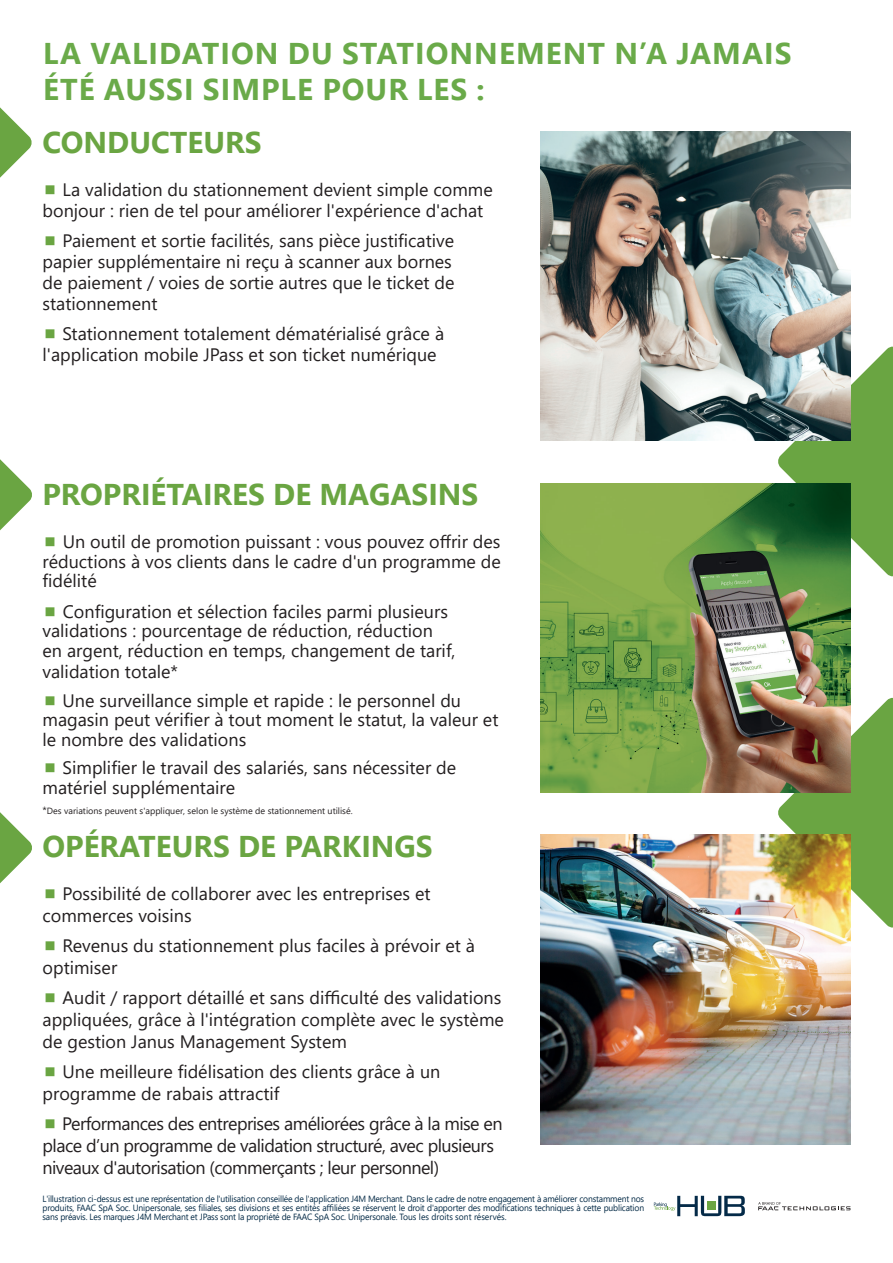
<style>
.page{position:relative;width:893px;height:1263px;background:#fff}
.page>*{position:absolute;margin:0;border:0;box-sizing:border-box;transform-origin:0 0}
.t1{font:700 30px/36px "Segoe UI";letter-spacing:.035em;color:#6aaa49}
.t2{font:700 30px "Segoe UI";color:#6aa542}
.t3{font:18px/19.5px "Segoe UI";color:#231f20}
.t4{font:18px/21.6px "Segoe UI";letter-spacing:-.03em;color:#231f20}
.t5{font:9px/9px "Segoe UI";letter-spacing:-.015em;color:#042a46;text-align:justify;scale:.95 1}
.t6{font:9px "Segoe UI";color:#231f20}
.s1{color:#6aa542}
.s2{font-size:10.5px}
</style>
<div class="page">
<svg style="left:654px;top:1196px;width:91px;height:20px"></svg>
<svg style="left:758px;top:1202px;width:92px;height:8px"></svg>
<svg style="left:777px;top:697px;width:116px;height:231px;background:#81b15d"></svg>
<svg style="left:778px;top:346px;width:115px;height:231px;background:#7eb05d"></svg>
<svg style="left:0;top:812px;width:32px;height:72px"></svg>
<svg style="left:0;top:459px;width:32px;height:72px"></svg>
<svg style="left:0;top:107px;width:32px;height:71px"></svg>
<img style="left:541px;top:483px;width:309px;height:309px">
<img style="left:541px;top:131px;width:309px;height:310px">
<img style="left:541px;top:835px;width:309px;height:309px">
<h1 class="t1" style="left:43px;top:33px;width:750px">LA VALIDATION DU STATIONNEMENT N’A JAMAIS<br>ÉTÉ AUSSI SIMPLE POUR LES :</h1>
<h1 class="t2" style="left:43px;top:114px;width:220px">CONDUCTEURS</h1>
<p class="t3" style="left:43px;top:177px;width:452px;line-height:21px"><span class="s1">⯀</span> La validation du stationnement devient simple comme bonjour : rien de tel pour améliorer l'expérience d'achat</p>
<p class="t3" style="left:43px;top:228px;width:413px;line-height:21px"><span class="s1">⯀</span> Paiement et sortie facilités, sans pièce justificative papier supplémentaire ni reçu à scanner aux bornes de paiement / voies de sortie autres que le ticket de stationnement</p>
<p class="t3" style="left:43px;top:321px;width:403px;line-height:21px"><span class="s1">⯀</span> Stationnement totalement dématérialisé grâce à l'application mobile JPass et son ticket numérique</p>
<h1 class="t2" style="left:43px;top:466px;width:437px">PROPRIÉTAIRES DE MAGASINS</h1>
<p class="t3" style="left:43px;top:530px;width:460px;text-align:justify"><span class="s1">⯀</span> Un outil de promotion puissant : vous pouvez offrir des réductions à vos clients dans le cadre d'un programme de fidélité</p>
<p class="t3" style="left:43px;top:600px;width:414px"><span class="s1">⯀</span> Configuration et sélection faciles parmi plusieurs validations : pourcentage de réduction, réduction en argent, réduction en temps, changement de tarif,</p>
<p class="t3" style="left:43px;top:656px;width:420px;line-height:28.5px">validation totale*<br><span class="s1">⯀</span> Une surveillance simple et rapide : le personnel du</p>
<p class="t3" style="left:43px;top:709px;width:457px">magasin peut vérifier à tout moment le statut, la valeur et le nombre des validations</p>
<p class="t3" style="left:43px;top:757px;width:415px"><span class="s1">⯀</span> Simplifier le travail des salariés, sans nécessiter de matériel supplémentaire</p>
<p class="t6" style="left:43px;top:802px;width:312px"><span class="s2">*</span>Des variations peuvent s'appliquer, selon le système de stationnement utilisé.</p>
<h1 class="t2" style="left:43px;top:818px;width:392px">OPÉRATEURS DE PARKINGS</h1>
<p class="t3" style="left:43px;top:881px;width:389px;line-height:21.6px"><span class="s1">⯀</span> Possibilité de collaborer avec les entreprises et commerces voisins</p>
<p class="t3" style="left:43px;top:933px;width:434px;line-height:21.6px"><span class="s1">⯀</span> Revenus du stationnement plus faciles à prévoir et à optimiser</p>
<p class="t3" style="left:43px;top:985px;width:463px;line-height:21.6px"><span class="s1">⯀</span> Audit / rapport détaillé et sans difficulté des validations appliquées, grâce à l'intégration complète avec le système de gestion Janus Management System</p>
<p class="t3" style="left:43px;top:1059px;width:399px;line-height:21.6px"><span class="s1">⯀</span> Une meilleure fidélisation des clients grâce à un programme de rabais attractif</p>
<p class="t4" style="left:43px;top:1111px;width:462px"><span class="s1">⯀</span> Performances des entreprises améliorées grâce à la mise en place d’un programme de validation structuré, avec plusieurs niveaux d'autorisation (commerçants ; leur personnel)</p>
<p class="t5" style="left:43px;top:1193px;width:635px">L'illustration ci-dessus est une représentation de l'utilisation conseillée de l'application J4M Merchant. Dans le cadre de notre engagement à améliorer constamment nos produits, FAAC SpA Soc. Unipersonale, ses filiales, ses divisions et ses entités affiliées se réservent le droit d'apporter des modifications techniques à cette publication sans préavis. Les marques J4M Merchant et JPass sont la propriété de FAAC SpA Soc. Unipersonale. Tous les droits sont réservés.</p>
</div>
